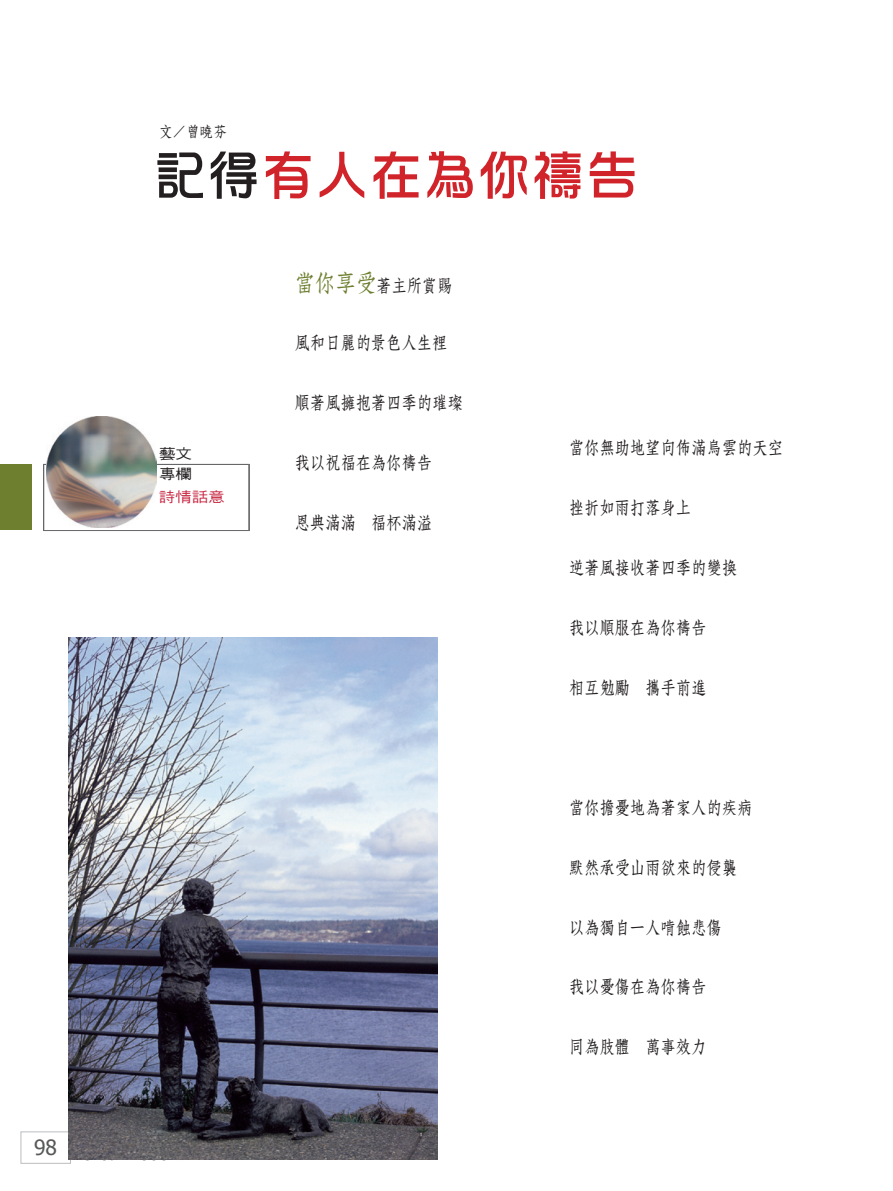
<style>
.page{position:relative;width:893px;height:1191px;background:#fff}
.page>*{position:absolute;margin:0;border:0;box-sizing:border-box;transform-origin:0 0}
.題目{font:54px "DF Hua Zong W5 WIN BF";color:#d1232a}
.詩情話意{font:18px "DF Fang Song W6 WIN BF";color:#231f20;scale:.85 1}
.作者{font:15px "DF Fang Song W6 WIN BF";color:#231f20;scale:.9 1}
.t1{font:14.1px/19.8px "DF Hei W5 WIN BF";color:#231f20;scale:1.18 1}
.t2{font:14.1px "DF Hei W5 WIN BF";color:#c8233f;scale:1.18 1}
.s1{color:#231f20}
.s2{font-size:24px;color:#6e7f30}
</style>
<div class="page">
<div style="left:21px;top:1131px;width:50px;height:32px;border:1px solid #bcbdc0"></div>
<img style="left:68px;top:637px;width:369px;height:522px">
<div style="left:0;top:464px;width:32px;height:66px;background:#6e7f30"></div>
<div style="left:43px;top:464px;width:206px;height:67px;border:1px solid #6c6d70"></div>
<img style="left:46px;top:416px;width:111px;height:111px">
<p class="作者" style="left:159px;top:124px;width:76px">文／曾曉芬</p>
<p class="題目" style="left:153px;top:148px;width:487px"><span class="s1">記得</span>有人在為你禱告</p>
<p class="詩情話意" style="left:294px;top:276px;width:188px"><span class="s2">當你享受</span>著主所賞賜</p>
<p class="詩情話意" style="left:294px;top:333px;width:181px">風和日麗的景色人生裡</p>
<p class="t1" style="left:159px;top:444px;width:29px">藝文專欄</p>
<p class="t2" style="left:159px;top:489px;width:57px">詩情話意</p>
<p class="詩情話意" style="left:294px;top:393px;width:200px">順著風擁抱著四季的璀璨</p>
<p class="詩情話意" style="left:294px;top:453px;width:163px">我以祝福在為你禱告</p>
<p class="詩情話意" style="left:294px;top:513px;width:163px">恩典滿滿　福杯滿溢</p>
<p class="詩情話意" style="left:569px;top:439px;width:253px">當你無助地望向佈滿烏雲的天空</p>
<p class="詩情話意" style="left:569px;top:499px;width:146px">挫折如雨打落身上</p>
<p class="詩情話意" style="left:569px;top:559px;width:199px">逆著風接收著四季的變換</p>
<p class="詩情話意" style="left:569px;top:618px;width:163px">我以順服在為你禱告</p>
<p class="詩情話意" style="left:569px;top:678px;width:163px">相互勉勵　攜手前進</p>
<p class="詩情話意" style="left:569px;top:798px;width:217px">當你擔憂地為著家人的疾病</p>
<p class="詩情話意" style="left:569px;top:858px;width:199px">默然承受山雨欲來的侵襲</p>
<p class="詩情話意" style="left:569px;top:918px;width:181px">以為獨自一人啃蝕悲傷</p>
<p class="詩情話意" style="left:569px;top:978px;width:163px">我以憂傷在為你禱告</p>
<p class="詩情話意" style="left:569px;top:1038px;width:163px">同為肢體　萬事效力</p>
</div>
